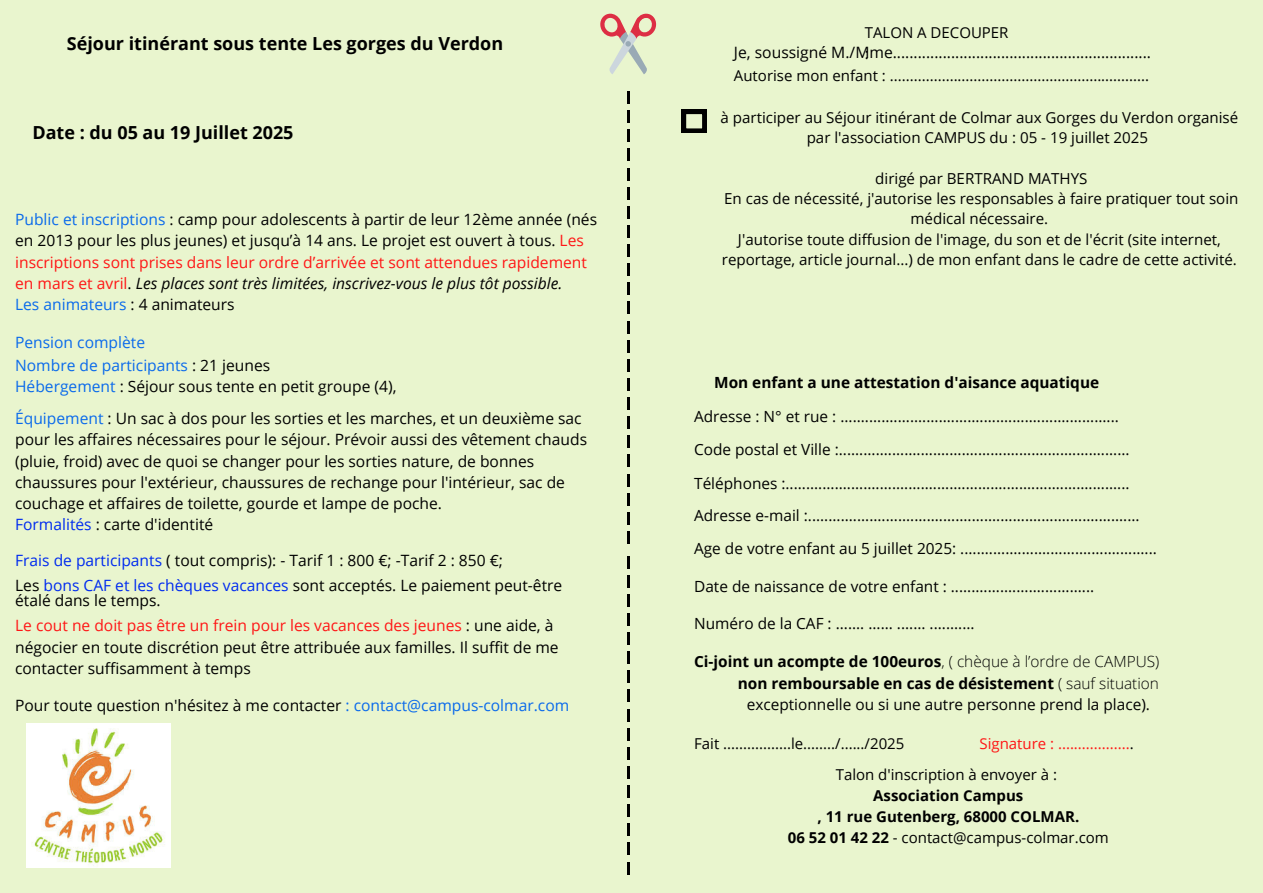
<style>
.page{position:relative;width:1263px;height:893px;background:#e9f5ce}
.page>*{position:absolute;margin:0;border:0;box-sizing:border-box;transform-origin:0 0}
.t1{font:300 semi-condensed 54.6px "Noto Sans Thai";color:#000}
.t2{font:700 18px "Open Sans";color:#000}
.t3{font:15.67px "Open Sans";color:#000}
.t4{font:15.6px/21.2px "Open Sans";color:#000}
.t5{font:italic 15.6px "Open Sans";color:#000}
.t6{font:15.6px "Open Sans";color:#0a6aeb}
.t7{font:15.6px "Open Sans";color:#ff1616}
.t8{font:15.38px/33.8px "Open Sans";color:#000}
.t9{font:700 15.38px "Open Sans";color:#000}
.t10{font:15.15px/20.2px "Open Sans";color:#000;text-align:center}
.t11{font:15px/20.9px "Open Sans";color:#000}
.t12{font:700 15px "Open Sans";color:#000}
.t13{font:15px "Open Sans";color:#ff1616}
.s1{color:#0a6aeb}
.s2{color:#ff1616}
.s3{font-style:normal;color:#ff1616}
.s4{font-style:normal}
.s5{color:#000}
.s6{color:#002bef}
.s7{font-weight:300}
.s8{font-weight:700}
</style>
<div class="page">
<svg style="left:600px;top:14px;width:56px;height:60px"></svg>
<svg style="left:682px;top:110px;width:24px;height:23px"></svg>
<img style="left:27px;top:723px;width:143px;height:144px">
<p class="t2" style="left:67px;top:31px;width:438px">Séjour itinérant sous tente Les gorges du Verdon</p>
<p class="t2" style="left:32px;top:120px;width:263px">Date : du 05 au 19 Juillet 2025</p>
<h1 class="t4" style="left:15px;top:208px;width:583px"><span class="s1">Public et inscriptions</span> : camp pour adolescents à partir de leur 12ème année (nés en 2013 pour les plus jeunes) et jusqu’à 14 ans. Le projet est ouvert à tous. <span class="s2">Les inscriptions sont prises dans leur ordre d’arrivée et sont attendues rapidement</span></h1>
<p class="t5" style="left:15px;top:272px;width:549px"><span class="s3">en mars et avril</span><span class="s4">.</span> Les places sont très limitées, inscrivez-vous le plus tôt possible.</p>
<h1 class="t6" style="left:15px;top:294px;width:221px">Les animateurs <span class="s5">: 4 animateurs</span></h1>
<p class="t6" style="left:15px;top:331px;width:131px">Pension complète</p>
<p class="t6" style="left:15px;top:354px;width:256px">Nombre de participants <span class="s5">: 21 jeunes</span></p>
<p class="t4" style="left:15px;top:375px;width:383px"><span class="s1">Hébergement</span> : Séjour sous tente en petit groupe (4),</p>
<p class="t4" style="left:15px;top:407px;width:568px"><span class="s1">Équipement</span> : Un sac à dos pour les sorties et les marches, et un deuxième sac</p>
<p class="t4" style="left:15px;top:429px;width:573px">pour les affaires nécessaires pour le séjour. Prévoir aussi des vêtement chauds</p>
<p class="t4" style="left:15px;top:450px;width:521px">(pluie, froid) avec de quoi se changer pour les sorties nature, de bonnes</p>
<p class="t4" style="left:15px;top:471px;width:551px">chaussures pour l'extérieur, chaussures de rechange pour l'intérieur, sac de</p>
<p class="t4" style="left:15px;top:492px;width:428px">couchage et affaires de toilette, gourde et lampe de poche.</p>
<p class="t4" style="left:15px;top:514px;width:200px"><span class="s6">Formalités</span> : carte d'identité</p>
<p class="t4" style="left:15px;top:549px;width:489px"><span class="s6">Frais de participants</span> ( tout compris): - Tarif 1 : 800 €; -Tarif 2 : 850 €;</p>
<p class="t4" style="left:15px;top:577px;width:549px;line-height:15.5px">Les <span class="s6">bons CAF et les chèques vacances</span> sont acceptés. Le paiement peut-être étalé dans le temps.</p>
<p class="t7" style="left:15px;top:615px;width:540px">Le cout ne doit pas être un frein pour les vacances des jeunes <span class="s5">: une aide, à</span></p>
<p class="t4" style="left:15px;top:636px;width:545px">négocier en toute discrétion peut être attribuée aux familles. Il suffit de me</p>
<p class="t4" style="left:15px;top:657px;width:237px">contacter suffisamment à temps</p>
<p class="t4" style="left:15px;top:694px;width:556px">Pour toute question n'hésitez à me contacter <span class="s1">: contact@campus-colmar.com</span></p>
<p class="t1" style="left:671px;top:89px;width:788px;rotate:90deg">-----------------------------------------</p>
<p class="t11" style="left:865px;top:22px;width:145px">TALON A DECOUPER :</p>
<p class="t11" style="left:734px;top:65px;width:417px">Autorise mon enfant : .................................................................</p>
<p class="t3" style="left:734px;top:41px;width:419px">Je, soussigné M./Mme..............................................................</p>
<p class="t10" style="left:720px;top:107px;width:519px">à participer au Séjour itinérant de Colmar aux Gorges du Verdon organisé par l'association CAMPUS du : 05 - 19 juillet 2025</p>
<p class="t10" style="left:875px;top:168px;width:214px">dirigé par BERTRAND MATHYS</p>
<p class="t10" style="left:724px;top:188px;width:516px">En cas de nécessité, j'autorise les responsables à faire pratiquer tout soin médical nécessaire.</p>
<p class="t10" style="left:722px;top:229px;width:517px">J'autorise toute diffusion de l'image, du son et de l'écrit (site internet, reportage, article journal...) de mon enfant dans le cadre de cette activité.</p>
<p class="t9" style="left:714px;top:371px;width:387px">Mon enfant a une attestation d'aisance aquatique</p>
<p class="t8" style="left:694px;top:399px;width:426px">Adresse : N° et rue : ....................................................................</p>
<p class="t8" style="left:694px;top:432px;width:437px">Code postal et Ville :.......................................................................<br>Téléphones :....................................................................................</p>
<p class="t8" style="left:694px;top:498px;width:447px">Adresse e-mail :.................................................................................</p>
<p class="t8" style="left:694px;top:531px;width:464px">Age de votre enfant au 5 juillet 2025: ................................................</p>
<p class="t8" style="left:694px;top:569px;width:402px">Date de naissance de votre enfant : ...................................</p>
<p class="t8" style="left:694px;top:606px;width:282px">Numéro de la CAF : ....... ...... ....... ...........</p>
<p class="t9" style="left:694px;top:650px;width:467px">Ci-joint un acompte de 100euros<span class="s7">, ( chèque à l’ordre de CAMPUS)</span></p>
<p class="t9" style="left:738px;top:673px;width:423px">non remboursable en cas de désistement <span class="s7">( sauf situation</span></p>
<p class="t8" style="left:747px;top:687px;width:405px">exceptionnelle ou si une autre personne prend la place).</p>
<p class="t11" style="left:694px;top:732px;width:212px">Fait .................le......../....../2025</p>
<p class="t13" style="left:979px;top:733px;width:156px">Signature : ..................<span class="s5">.</span></p>
<p class="t11" style="left:836px;top:764px;width:223px">Talon d'inscription à envoyer à :</p>
<p class="t12" style="left:873px;top:785px;width:152px">Association Campus</p>
<h2 class="t12" style="left:817px;top:805px;width:263px">, 11 rue Gutenberg, 68000 COLMAR.</h2>
<p class="t11" style="left:788px;top:826px;width:323px"><span class="s8">06 52 01 42 22</span> - contact@campus-colmar.com</p>
</div>
